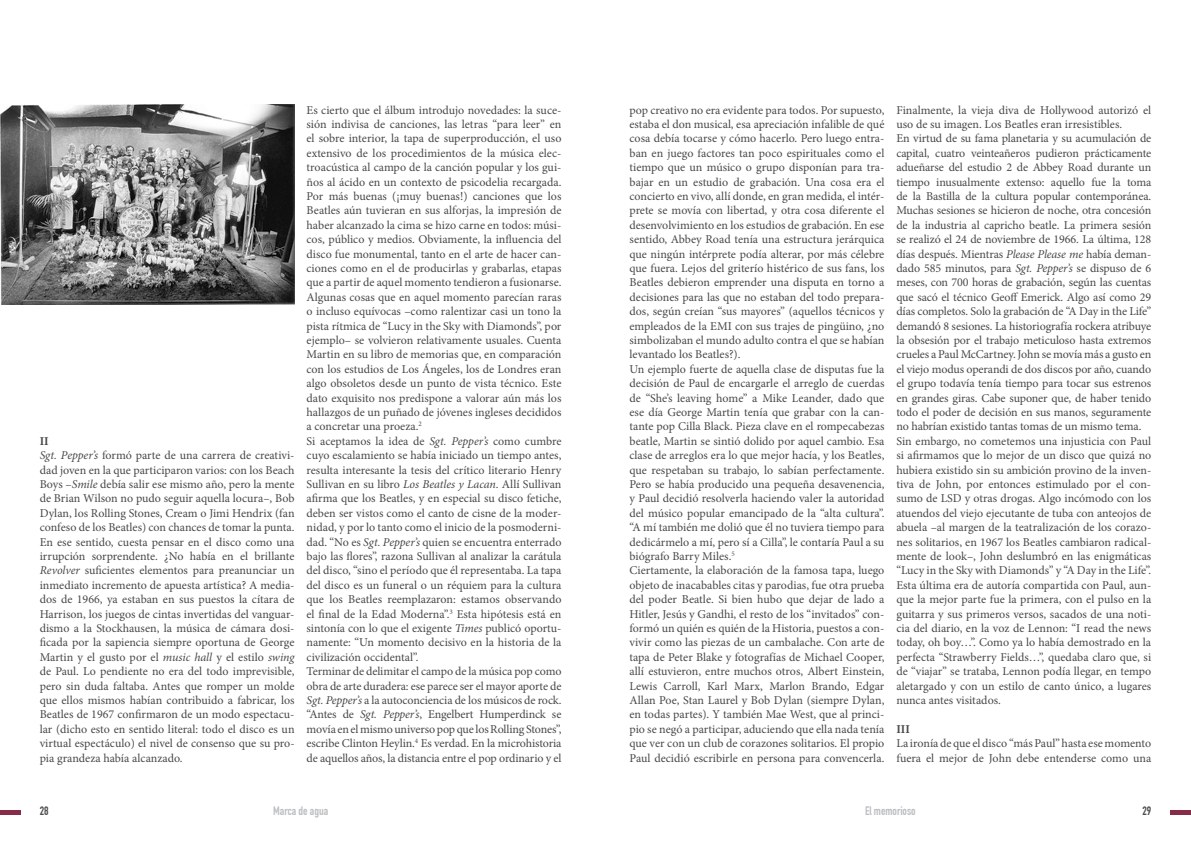
<style>
.page{position:relative;width:1191px;height:842px;background:#fff}
.page>*{position:absolute;margin:0;border:0;box-sizing:border-box;transform-origin:0 0}
.t1{font:12px/14.4px "Minion Pro";color:#48484a}
.t2{font:700 12px "DIN Condensed";color:#bcbec0}
.t3{font:700 12px "DIN Condensed";color:#4d4d4f}
.t4{font:700 12px "Minion Pro";color:#48484a}
.s1{font-weight:700}
.s2{font-style:italic}
</style>
<div class="page">
<div style="left:1170px;top:810px;width:21px;height:5px;background:#862b48"></div>
<div style="left:0;top:810px;width:21px;height:5px;background:#862b48"></div>
<img style="left:1px;top:105px;width:294px;height:200px">
<p class="t1" style="left:40px;top:434px;width:256px"><span class="s1">II<br></span><span class="s2">Sgt. Pepper’s</span> formó parte de una carrera de creativi&shy;dad joven en la que participaron varios: con los Beach Boys –<span class="s2">Smile</span> debía salir ese mismo año, pero la mente de Brian Wilson no pudo seguir aquella locura–, Bob Dylan, los Rolling Stones, Cream o Jimi Hendrix (fan confeso de los Beatles) con chances de tomar la punta.<br>En ese sentido, cuesta pensar en el disco como una irrupción sorprendente. ¿No había en el brillante <span class="s2">Revolver</span> suficientes elementos para preanunciar un inmediato incremento de apuesta artística? A media&shy;dos de 1966, ya estaban en sus puestos la cítara de Harrison, los juegos de cintas invertidas del vanguar&shy;dismo a la Stockhausen, la música de cámara dosi&shy;ficada por la sapiencia siempre oportuna de George Martin y el gusto por el <span class="s2">music hall</span> y el estilo <span class="s2">swing </span>de Paul. Lo pendiente no era del todo imprevisible, pero sin duda faltaba. Antes que romper un molde que ellos mismos habían contribuido a fabricar, los Beatles de 1967 confirmaron de un modo espectacu&shy;lar (dicho esto en sentido literal: todo el disco es un virtual espectáculo) el nivel de consenso que su pro&shy;pia grandeza había alcanzado.</p>
<p class="t1" style="left:306px;top:103px;width:256px">Es cierto que el álbum introdujo novedades: la suce&shy;sión indivisa de canciones, las letras “para leer” en el sobre interior, la tapa de superproducción, el uso extensivo de los procedimientos de la música elec&shy;troacústica al campo de la canción popular y los gui&shy;ños al ácido en un contexto de psicodelia recargada.<br>Por más buenas (¡muy buenas!) canciones que los Beatles aún tuvieran en sus alforjas, la impresión de haber alcanzado la cima se hizo carne en todos: músi&shy;cos, público y medios. Obviamente, la influencia del disco fue monumental, tanto en el arte de hacer can&shy;ciones como en el de producirlas y grabarlas, etapas que a partir de aquel momento tendieron a fusionarse.<br>Algunas cosas que en aquel momento parecían raras o incluso equívocas –como ralentizar casi un tono la pista rítmica de “Lucy in the Sky with Diamonds”, por ejemplo– se volvieron relativamente usuales. Cuenta Martin en su libro de memorias que, en comparación con los estudios de Los Ángeles, los de Londres eran algo obsoletos desde un punto de vista técnico. Este dato exquisito nos predispone a valorar aún más los hallazgos de un puñado de jóvenes ingleses decididos a concretar una proeza.<sup>2<br></sup>Si aceptamos la idea de <span class="s2">Sgt. Pepper’s</span> como cumbre cuyo escalamiento se había iniciado un tiempo antes, resulta interesante la tesis del crítico literario Henry Sullivan en su libro <span class="s2">Los Beatles y Lacan</span>. Allí Sullivan afirma que los Beatles, y en especial su disco fetiche, deben ser vistos como el canto de cisne de la moder&shy;nidad, y por lo tanto como el inicio de la posmoderni&shy;dad. “No es <span class="s2">Sgt. Pepper’s</span> quien se encuentra enterrado bajo las flores”, razona Sullivan al analizar la carátula del disco, “sino el período que él representaba. La tapa del disco es un funeral o un réquiem para la cultura que los Beatles reemplazaron: estamos observando el final de la Edad Moderna”.<sup>3</sup> Esta hipótesis está en sintonía con lo que el exigente <span class="s2">Times</span> publicó oportu&shy;namente: “Un momento decisivo en la historia de la civilización occidental”.<br>Terminar de delimitar el campo de la música pop como obra de arte duradera: ese parece ser el mayor aporte de <span class="s2">Sgt. Pepper’s</span> a la autoconciencia de los músicos de rock. “Antes de <span class="s2">Sgt. Pepper’s</span>, Engelbert Humperdinck se movía en el mismo universo pop que los Rolling Stones”, escribe Clinton Heylin.<sup>4</sup> Es verdad. En la microhistoria de aquellos años, la distancia entre el pop ordinario y el</p>
<p class="t1" style="left:629px;top:103px;width:256px">pop creativo no era evidente para todos. Por supuesto, estaba el don musical, esa apreciación infalible de qué cosa debía tocarse y cómo hacerlo. Pero luego entra&shy;ban en juego factores tan poco espirituales como el tiempo que un músico o grupo disponían para tra&shy;bajar en un estudio de grabación. Una cosa era el concierto en vivo, allí donde, en gran medida, el intér&shy;prete se movía con libertad, y otra cosa diferente el desenvolvimiento en los estudios de grabación. En ese sentido, Abbey Road tenía una estructura jerárquica que ningún intérprete podía alterar, por más célebre que fuera. Lejos del griterío histérico de sus fans, los Beatles debieron emprender una disputa en torno a decisiones para las que no estaban del todo prepara&shy;dos, según creían “sus mayores” (aquellos técnicos y empleados de la EMI con sus trajes de pingüino, ¿no simbolizaban el mundo adulto contra el que se habían levantado los Beatles?).<br>Un ejemplo fuerte de aquella clase de disputas fue la decisión de Paul de encargarle el arreglo de cuerdas de “She’s leaving home” a Mike Leander, dado que ese día George Martin tenía que grabar con la can&shy;tante pop Cilla Black. Pieza clave en el rompecabezas beatle, Martin se sintió dolido por aquel cambio. Esa clase de arreglos era lo que mejor hacía, y los Beatles, que respetaban su trabajo, lo sabían perfectamente.<br>Pero se había producido una pequeña desavenencia, y Paul decidió resolverla haciendo valer la autoridad del músico popular emancipado de la “alta cultura”. “A mí también me dolió que él no tuviera tiempo para dedicármelo a mí, pero sí a Cilla”, le contaría Paul a su biógrafo Barry Miles.<sup>5<br></sup>Ciertamente, la elaboración de la famosa tapa, luego objeto de inacabables citas y parodias, fue otra prueba del poder Beatle. Si bien hubo que dejar de lado a Hitler, Jesús y Gandhi, el resto de los “invitados” con&shy;formó un quién es quién de la Historia, puestos a con&shy;vivir como las piezas de un cambalache. Con arte de tapa de Peter Blake y fotografías de Michael Cooper, allí estuvieron, entre muchos otros, Albert Einstein, Lewis Carroll, Karl Marx, Marlon Brando, Edgar Allan Poe, Stan Laurel y Bob Dylan (siempre Dylan, en todas partes). Y también Mae West, que al princi&shy;pio se negó a participar, aduciendo que ella nada tenía que ver con un club de corazones solitarios. El propio Paul decidió escribirle en persona para convencerla.</p>
<p class="t1" style="left:896px;top:103px;width:256px">Finalmente, la vieja diva de Hollywood autorizó el uso de su imagen. Los Beatles eran irresistibles.<br>En virtud de su fama planetaria y su acumulación de capital, cuatro veinteañeros pudieron prácticamente adueñarse del estudio 2 de Abbey Road durante un tiempo inusualmente extenso: aquello fue la toma de la Bastilla de la cultura popular contemporánea.<br>Muchas sesiones se hicieron de noche, otra concesión de la industria al capricho beatle. La primera sesión se realizó el 24 de noviembre de 1966. La última, 128 días después. Mientras <span class="s2">Please Please me</span> había deman&shy;dado 585 minutos, para <span class="s2">Sgt. Pepper’s</span> se dispuso de 6 meses, con 700 horas de grabación, según las cuentas que sacó el técnico Geoff Emerick. Algo así como 29 días completos. Solo la grabación de “A Day in the Life” demandó 8 sesiones. La historiografía rockera atribuye la obsesión por el trabajo meticuloso hasta extremos crueles a Paul McCartney. John se movía más a gusto en el viejo modus operandi de dos discos por año, cuando el grupo todavía tenía tiempo para tocar sus estrenos en grandes giras. Cabe suponer que, de haber tenido todo el poder de decisión en sus manos, seguramente no habrían existido tantas tomas de un mismo tema.<br>Sin embargo, no cometemos una injusticia con Paul si afirmamos que lo mejor de un disco que quizá no hubiera existido sin su ambición provino de la inven&shy;tiva de John, por entonces estimulado por el con&shy;sumo de LSD y otras drogas. Algo incómodo con los atuendos del viejo ejecutante de tuba con anteojos de abuela –al margen de la teatralización de los corazo&shy;nes solitarios, en 1967 los Beatles cambiaron radical&shy;mente de look–, John deslumbró en las enigmáticas “Lucy in the Sky with Diamonds” y “A Day in the Life”.<br>Esta última era de autoría compartida con Paul, aun&shy;que la mejor parte fue la primera, con el pulso en la guitarra y sus primeros versos, sacados de una noti&shy;cia del diario, en la voz de Lennon: “I read the news today, oh boy…”. Como ya lo había demostrado en la perfecta “Strawberry Fields…”, quedaba claro que, si de “viajar” se trataba, Lennon podía llegar, en tempo aletargado y con un estilo de canto único, a lugares nunca antes visitados.</p>
<p class="t4" style="left:896px;top:721px;width:15px">III</p>
<p class="t1" style="left:896px;top:736px;width:256px">La ironía de que el disco “más Paul” hasta ese momento fuera el mejor de John debe entenderse como una</p>
<p class="t3" style="left:40px;top:804px;width:10px">28</p>
<p class="t2" style="left:273px;top:804px;width:56px">Marca de agua</p>
<p class="t2" style="left:865px;top:804px;width:52px">El memorioso</p>
<p class="t3" style="left:1142px;top:804px;width:10px">29</p>
</div>
